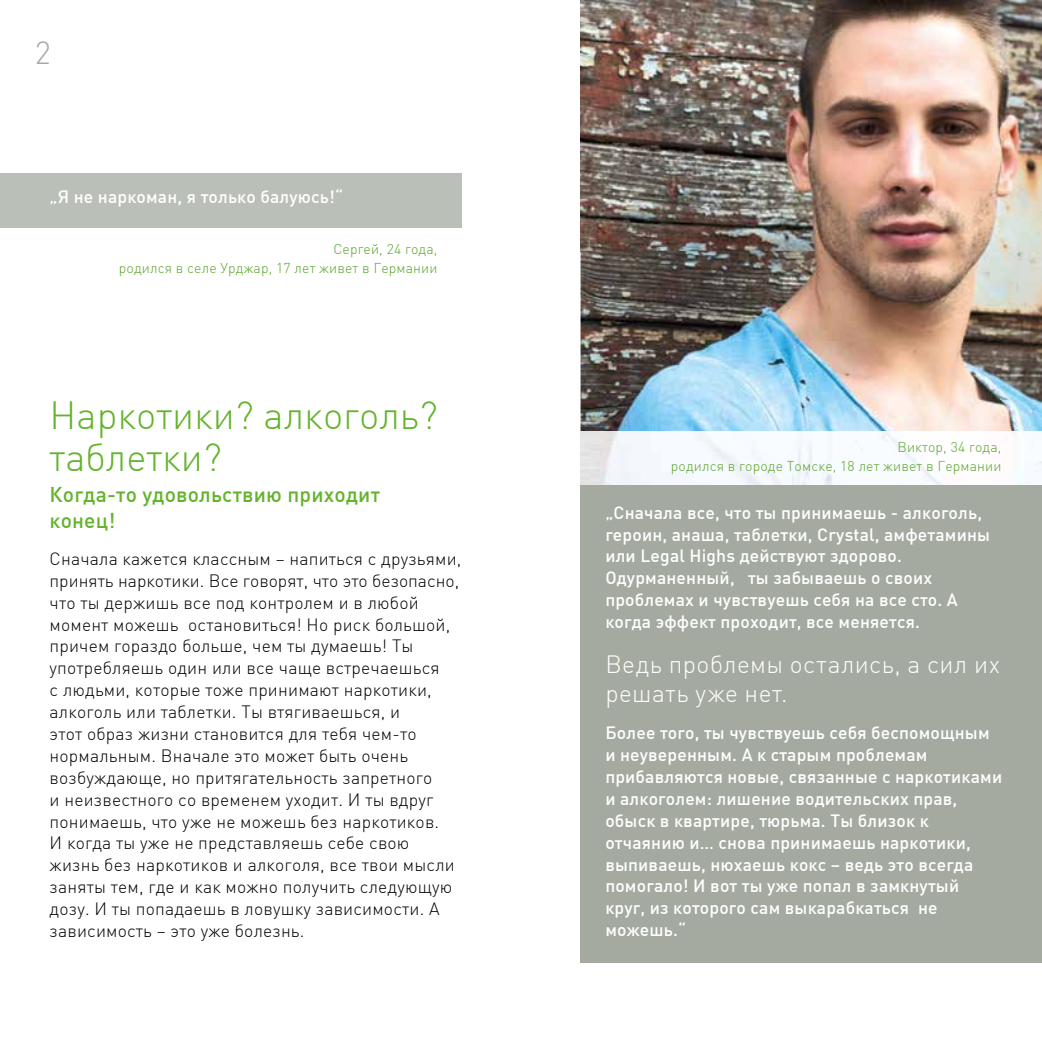
<style>
.page{position:relative;width:1042px;height:1042px;background:#fff}
.page>*{position:absolute;margin:0;border:0;box-sizing:border-box;transform-origin:0 0}
.t1{font:300 38.5px/42px "DIN Offc Pro";color:#64b32c}
.t2{font:300 31.5px "DIN Offc Pro";color:#a4aaa0}
.t3{font:300 24.5px/29.8px "DIN Offc Pro";letter-spacing:.02em;color:#fff}
.t4{font:500 21px/26.2px "DIN Offc Pro";letter-spacing:.01em;color:#64b32c}
.t5{font:300 17.5px/21.9px "DIN Offc Pro";letter-spacing:.01em;color:#000}
.t6{font:500 17.5px/21.9px "DIN Offc Pro";letter-spacing:.01em;color:#fff}
.t7{font:300 14px/19.2px "DIN Offc Pro";letter-spacing:.01em;color:#5ba42a;text-align:right}
</style>
<div class="page">
<img style="left:580px;top:0;width:462px;height:432px">
<div style="left:0;top:174px;width:461px;height:54px;background:#bac0b7"></div>
<div style="left:580px;top:485px;width:462px;height:478px;background:#a4aaa0"></div>
<h2 class="t2" style="left:35px;top:28px;width:18px">2</h2>
<p class="t6" style="left:50px;top:183px;width:295px">„Я не наркоман, я только балуюсь!“</p>
<p class="t7" style="left:119px;top:238px;width:320px">Сергей, 24 года,<br>родился в селе Урджар, 17 лет живет в Германии</p>
<h1 class="t1" style="left:50px;top:391px;width:390px">Наркотики? алкоголь? таблетки?</h1>
<p class="t4" style="left:50px;top:479px;width:332px">Когда-то удовольствию приходит конец!</p>
<p class="t5" style="left:50px;top:546px;width:413px">Сначала кажется классным – напиться с друзьями, принять наркотики. Все говорят, что это безопасно, что ты держишь все под контролем и в любой момент можешь остановиться! Но риск большой, причем гораздо больше, чем ты думаешь! Ты употребляешь один или все чаще встречаешься<br>с людьми, которые тоже принимают наркотики, алкоголь или таблетки. Ты втягиваешься, и<br>этот образ жизни становится для тебя чем-то нормальным. Вначале это может быть очень возбуждающе, но притягательность запретного<br>и неизвестного со временем уходит. И ты вдруг понимаешь, что уже не можешь без наркотиков.<br>И когда ты уже не представляешь себе свою жизнь без наркотиков и алкоголя, все твои мысли заняты тем, где и как можно получить следующую дозу. И ты попадаешь в ловушку зависимости. А зависимость – это уже болезнь.</p>
<p class="t7" style="left:671px;top:436px;width:332px">Виктор, 34 года,<br>родился в городе Томске, 18 лет живет в Германии</p>
<p class="t6" style="left:605px;top:499px;width:386px">„Сначала все, что ты принимаешь - алкоголь, героин, анаша, таблетки, Crystal, амфетамины или Legal Highs действуют здорово.<br>Одурманенный, ты забываешь о своих проблемах и чувствуешь себя на все сто. А когда эффект проходит, все меняется.</p>
<h3 class="t3" style="left:605px;top:647px;width:396px">Ведь проблемы остались, а сил их решать уже нет.</h3>
<p class="t6" style="left:605px;top:720px;width:398px">Более того, ты чувствуешь себя беспомощным и неуверенным. А к старым проблемам прибавляются новые, связанные с наркотиками и алкоголем: лишение водительских прав, обыск в квартире, тюрьма. Ты близок к отчаянию и… снова принимаешь наркотики, выпиваешь, нюхаешь кокс – ведь это всегда помогало! И вот ты уже попал в замкнутый круг, из которого сам выкарабкаться не можешь.“</p>
</div>
